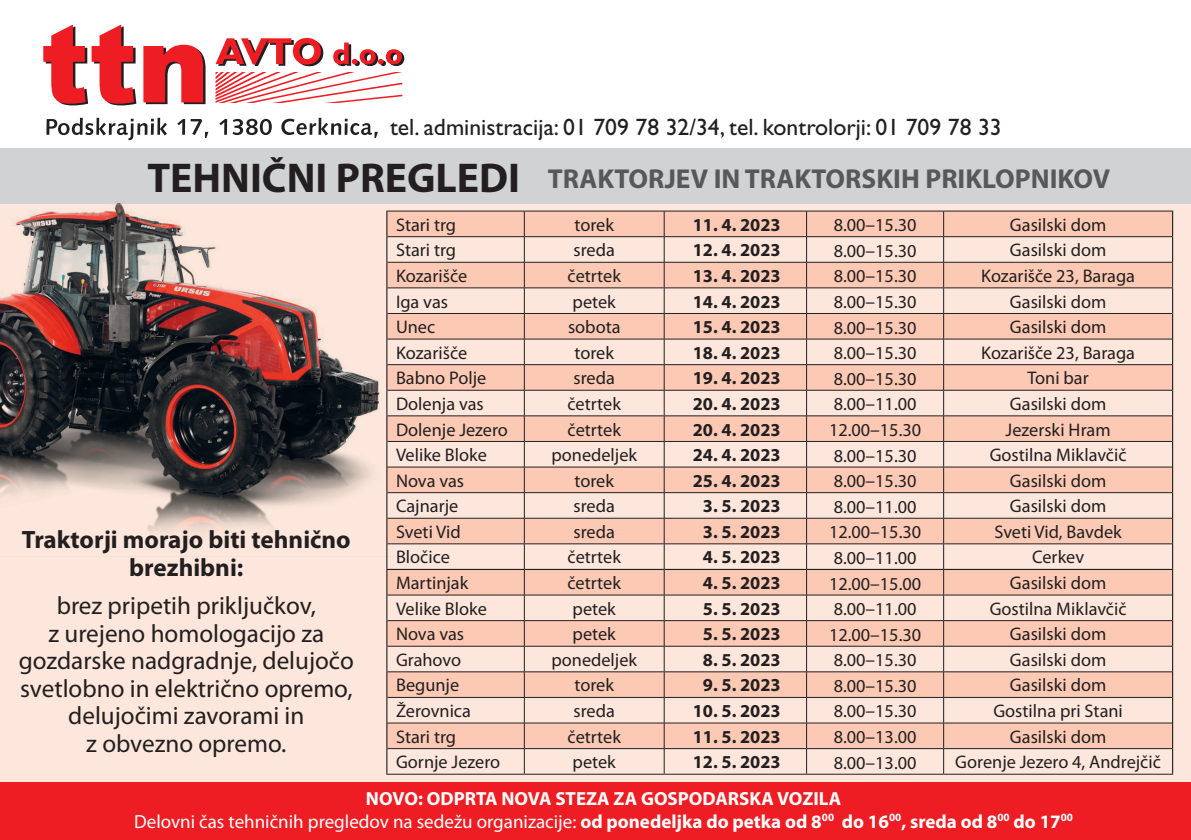
<style>
.page{position:relative;width:1191px;height:840px;background:#fff}
.page>*{position:absolute;margin:0;border:0;box-sizing:border-box;transform-origin:0 0}
.t1{font:700 41.8px "Myriad Pro";color:#231f20}
.t2{font:700 27.4px "Myriad Pro";color:#57585a}
.t3{font:25.2px/27.4px "Myriad Pro";color:#231f20;text-align:center}
.t4{font:700 25.2px/27.4px "Myriad Pro";color:#231f20;text-align:center}
.t5{font:23.6px "Gill Sans Normal";color:#231f20}
.t6{font:700 19px/22.8px "Myriad Pro";color:#fff;text-align:center}
.t7{font:18.2px "Myriad Pro";color:#231f20}
.t8{font:700 18.2px "Myriad Pro";color:#231f20}
.s1{font-size:19.4px}
.s2{font-weight:400}
</style>
<div class="page">
<div style="left:0;top:181px;width:1191px;height:618px;background:#fde7dc"></div>
<div style="left:0;top:147px;width:1191px;height:56px;background:#d1d2d4"></div>
<svg style="left:46px;top:118px;width:121px;height:22px"></svg>
<svg style="left:177px;top:119px;width:8px;height:16px"></svg>
<svg style="left:191px;top:119px;width:17px;height:19px"></svg>
<svg style="left:219px;top:119px;width:8px;height:16px"></svg>
<svg style="left:233px;top:119px;width:39px;height:16px"></svg>
<svg style="left:281px;top:118px;width:97px;height:20px"></svg>
<svg style="left:215px;top:72px;width:187px;height:31px"></svg>
<svg style="left:43px;top:24px;width:162px;height:81px"></svg>
<svg style="left:215px;top:38px;width:189px;height:28px"></svg>
<div style="left:0;top:781px;width:1191px;height:58px;background:#ee1d23"></div>
<svg style="left:386px;top:211px;width:787px;height:562px"></svg>
<hr style="left:387px;top:287px;width:137px;height:1px;background:#231f20">
<hr style="left:524px;top:287px;width:140px;height:1px;background:#231f20">
<hr style="left:664px;top:287px;width:142px;height:1px;background:#231f20">
<hr style="left:806px;top:287px;width:137px;height:1px;background:#231f20">
<hr style="left:943px;top:287px;width:229px;height:1px;background:#231f20">
<hr style="left:386px;top:773px;width:138px;height:1px;background:#231f20">
<hr style="left:524px;top:773px;width:140px;height:1px;background:#231f20">
<hr style="left:664px;top:773px;width:142px;height:1px;background:#231f20">
<hr style="left:806px;top:773px;width:137px;height:1px;background:#231f20">
<hr style="left:943px;top:773px;width:230px;height:1px;background:#231f20">
<img style="left:0;top:203px;width:393px;height:352px">
<p class="t5" style="left:390px;top:113px;width:613px">tel. administracija: 01 709 78 32/34, tel. kontrolorji: 01 709 78 33</p>
<h1 class="t1" style="left:147px;top:154px;width:374px">TEHNIČNI PREGLEDI</h1>
<h2 class="t2" style="left:548px;top:163px;width:564px">TRAKTORJEV IN TRAKTORSKIH PRIKLOPNIKOV</h2>
<h3 class="t4" style="left:22px;top:526px;width:330px">Traktorji morajo biti tehnično brezhibni:</h3>
<h3 class="t3" style="left:19px;top:592px;width:336px">brez pripetih priključkov,<br>z urejeno homologacijo za gozdarske nadgradnje, delujočo svetlobno in električno opremo, delujočimi zavorami in<br>z obvezno opremo.</h3>
<p class="t7" style="left:396px;top:214px;width:62px">Stari trg</p>
<p class="t7" style="left:574px;top:214px;width:41px">torek</p>
<p class="t8" style="left:693px;top:214px;width:89px">11. 4. 2023</p>
<p class="t7" style="left:833px;top:215px;width:84px">8.00<span class="s1">–</span>15.30</p>
<p class="t7" style="left:1010px;top:214px;width:98px">Gasilski dom</p>
<p class="t7" style="left:396px;top:240px;width:62px">Stari trg</p>
<p class="t7" style="left:573px;top:240px;width:43px">sreda</p>
<p class="t8" style="left:693px;top:240px;width:89px">12. 4. 2023</p>
<p class="t7" style="left:833px;top:240px;width:84px">8.00<span class="s1">–</span>15.30</p>
<p class="t7" style="left:1010px;top:240px;width:98px">Gasilski dom</p>
<p class="t7" style="left:396px;top:266px;width:73px">Kozarišče</p>
<p class="t7" style="left:567px;top:266px;width:55px">četrtek</p>
<p class="t8" style="left:693px;top:265px;width:89px">13. 4. 2023</p>
<p class="t7" style="left:833px;top:266px;width:84px">8.00<span class="s1">–</span>15.30</p>
<p class="t7" style="left:981px;top:266px;width:155px">Kozarišče 23, Baraga</p>
<p class="t7" style="left:396px;top:291px;width:54px">Iga vas</p>
<p class="t7" style="left:572px;top:291px;width:45px">petek</p>
<p class="t8" style="left:693px;top:291px;width:89px">14. 4. 2023</p>
<p class="t7" style="left:833px;top:292px;width:84px">8.00<span class="s1">–</span>15.30</p>
<p class="t7" style="left:1010px;top:291px;width:98px">Gasilski dom</p>
<p class="t7" style="left:396px;top:317px;width:41px">Unec</p>
<p class="t7" style="left:568px;top:317px;width:54px">sobota</p>
<p class="t8" style="left:693px;top:316px;width:89px">15. 4. 2023</p>
<p class="t7" style="left:833px;top:317px;width:84px">8.00<span class="s1">–</span>15.30</p>
<p class="t7" style="left:1010px;top:317px;width:98px">Gasilski dom</p>
<p class="t7" style="left:396px;top:342px;width:73px">Kozarišče</p>
<p class="t7" style="left:574px;top:342px;width:41px">torek</p>
<p class="t8" style="left:693px;top:342px;width:89px">18. 4. 2023</p>
<p class="t7" style="left:833px;top:343px;width:84px">8.00<span class="s1">–</span>15.30</p>
<p class="t7" style="left:981px;top:342px;width:155px">Kozarišče 23, Baraga</p>
<p class="t7" style="left:396px;top:368px;width:92px">Babno Polje</p>
<p class="t7" style="left:573px;top:368px;width:43px">sreda</p>
<p class="t8" style="left:693px;top:368px;width:89px">19. 4. 2023</p>
<p class="t7" style="left:833px;top:368px;width:84px">8.00<span class="s1">–</span>15.30</p>
<p class="t7" style="left:1027px;top:368px;width:63px">Toni bar</p>
<p class="t7" style="left:396px;top:393px;width:89px">Dolenja vas</p>
<p class="t7" style="left:567px;top:393px;width:55px">četrtek</p>
<p class="t8" style="left:693px;top:393px;width:89px">20. 4. 2023</p>
<p class="t7" style="left:833px;top:394px;width:84px">8.00<span class="s1">–</span>11.00</p>
<p class="t7" style="left:1010px;top:393px;width:98px">Gasilski dom</p>
<p class="t7" style="left:396px;top:419px;width:113px">Dolenje Jezero</p>
<p class="t7" style="left:567px;top:419px;width:55px">četrtek</p>
<p class="t8" style="left:693px;top:419px;width:89px">20. 4. 2023</p>
<p class="t7" style="left:829px;top:419px;width:94px">12.00<span class="s1">–</span>15.30</p>
<p class="t7" style="left:1005px;top:419px;width:106px">Jezerski Hram</p>
<p class="t7" style="left:396px;top:445px;width:92px">Velike Bloke</p>
<p class="t7" style="left:551px;top:445px;width:87px">ponedeljek</p>
<p class="t8" style="left:693px;top:444px;width:89px">24. 4. 2023</p>
<p class="t7" style="left:833px;top:445px;width:84px">8.00<span class="s1">–</span>15.30</p>
<p class="t7" style="left:989px;top:445px;width:138px">Gostilna Miklavčič</p>
<p class="t7" style="left:396px;top:470px;width:70px">Nova vas</p>
<p class="t7" style="left:574px;top:470px;width:41px">torek</p>
<p class="t8" style="left:693px;top:470px;width:89px">25. 4. 2023</p>
<p class="t7" style="left:833px;top:471px;width:84px">8.00<span class="s1">–</span>15.30</p>
<p class="t7" style="left:1010px;top:470px;width:98px">Gasilski dom</p>
<p class="t7" style="left:396px;top:496px;width:64px">Cajnarje</p>
<p class="t7" style="left:573px;top:496px;width:43px">sreda</p>
<p class="t8" style="left:703px;top:495px;width:79px">3. 5. 2023</p>
<p class="t7" style="left:833px;top:496px;width:84px">8.00<span class="s1">–</span>11.00</p>
<p class="t7" style="left:1010px;top:496px;width:98px">Gasilski dom</p>
<p class="t7" style="left:396px;top:521px;width:66px">Sveti Vid</p>
<p class="t7" style="left:573px;top:521px;width:43px">sreda</p>
<p class="t8" style="left:703px;top:521px;width:79px">3. 5. 2023</p>
<p class="t7" style="left:829px;top:522px;width:94px">12.00<span class="s1">–</span>15.30</p>
<p class="t7" style="left:994px;top:521px;width:129px">Sveti Vid, Bavdek</p>
<p class="t7" style="left:396px;top:547px;width:55px">Bločice</p>
<p class="t7" style="left:567px;top:547px;width:55px">četrtek</p>
<p class="t8" style="left:703px;top:546px;width:79px">4. 5. 2023</p>
<p class="t7" style="left:833px;top:547px;width:84px">8.00<span class="s1">–</span>11.00</p>
<p class="t7" style="left:1032px;top:547px;width:54px">Cerkev</p>
<p class="t7" style="left:396px;top:573px;width:74px">Martinjak</p>
<p class="t7" style="left:567px;top:573px;width:55px">četrtek</p>
<p class="t8" style="left:703px;top:572px;width:79px">4. 5. 2023</p>
<p class="t7" style="left:829px;top:573px;width:94px">12.00<span class="s1">–</span>15.00</p>
<p class="t7" style="left:1010px;top:573px;width:98px">Gasilski dom</p>
<p class="t7" style="left:396px;top:598px;width:92px">Velike Bloke</p>
<p class="t7" style="left:572px;top:598px;width:45px">petek</p>
<p class="t8" style="left:703px;top:598px;width:79px">5. 5. 2023</p>
<p class="t7" style="left:833px;top:598px;width:84px">8.00<span class="s1">–</span>11.00</p>
<p class="t7" style="left:989px;top:598px;width:138px">Gostilna Miklavčič</p>
<p class="t7" style="left:396px;top:624px;width:70px">Nova vas</p>
<p class="t7" style="left:572px;top:624px;width:45px">petek</p>
<p class="t8" style="left:703px;top:623px;width:79px">5. 5. 2023</p>
<p class="t7" style="left:829px;top:624px;width:94px">12.00<span class="s1">–</span>15.30</p>
<p class="t7" style="left:1010px;top:624px;width:98px">Gasilski dom</p>
<p class="t7" style="left:396px;top:649px;width:67px">Grahovo</p>
<p class="t7" style="left:551px;top:649px;width:87px">ponedeljek</p>
<p class="t8" style="left:703px;top:649px;width:79px">8. 5. 2023</p>
<p class="t7" style="left:833px;top:650px;width:84px">8.00<span class="s1">–</span>15.30</p>
<p class="t7" style="left:1010px;top:649px;width:98px">Gasilski dom</p>
<p class="t7" style="left:396px;top:675px;width:65px">Begunje</p>
<p class="t7" style="left:574px;top:675px;width:41px">torek</p>
<p class="t8" style="left:703px;top:674px;width:79px">9. 5. 2023</p>
<p class="t7" style="left:833px;top:675px;width:84px">8.00<span class="s1">–</span>15.30</p>
<p class="t7" style="left:1010px;top:675px;width:98px">Gasilski dom</p>
<p class="t7" style="left:396px;top:700px;width:76px">Žerovnica</p>
<p class="t7" style="left:573px;top:700px;width:43px">sreda</p>
<p class="t8" style="left:693px;top:700px;width:89px">10. 5. 2023</p>
<p class="t7" style="left:833px;top:701px;width:84px">8.00<span class="s1">–</span>15.30</p>
<p class="t7" style="left:993px;top:700px;width:131px">Gostilna pri Stani</p>
<p class="t7" style="left:396px;top:726px;width:62px">Stari trg</p>
<p class="t7" style="left:567px;top:726px;width:55px">četrtek</p>
<p class="t8" style="left:693px;top:726px;width:89px">11. 5. 2023</p>
<p class="t7" style="left:833px;top:726px;width:84px">8.00<span class="s1">–</span>13.00</p>
<p class="t7" style="left:1010px;top:726px;width:98px">Gasilski dom</p>
<p class="t7" style="left:396px;top:751px;width:106px">Gornje Jezero</p>
<p class="t7" style="left:572px;top:751px;width:45px">petek</p>
<p class="t8" style="left:693px;top:751px;width:89px">12. 5. 2023</p>
<p class="t7" style="left:833px;top:752px;width:84px">8.00<span class="s1">–</span>13.00</p>
<p class="t7" style="left:955px;top:751px;width:207px">Gorenje Jezero 4, Andrejčič</p>
<p class="t6" style="left:134px;top:786px;width:940px">NOVO: ODPRTA NOVA STEZA ZA GOSPODARSKA VOZILA<br><span class="s2">Delovni čas tehničnih pregledov na sedežu organizacije:</span> od ponedeljka do petka od 8<sup>00</sup> do 16<sup>00</sup>, sreda od 8<sup>00</sup> do 17<sup>00</sup></p>
</div>
